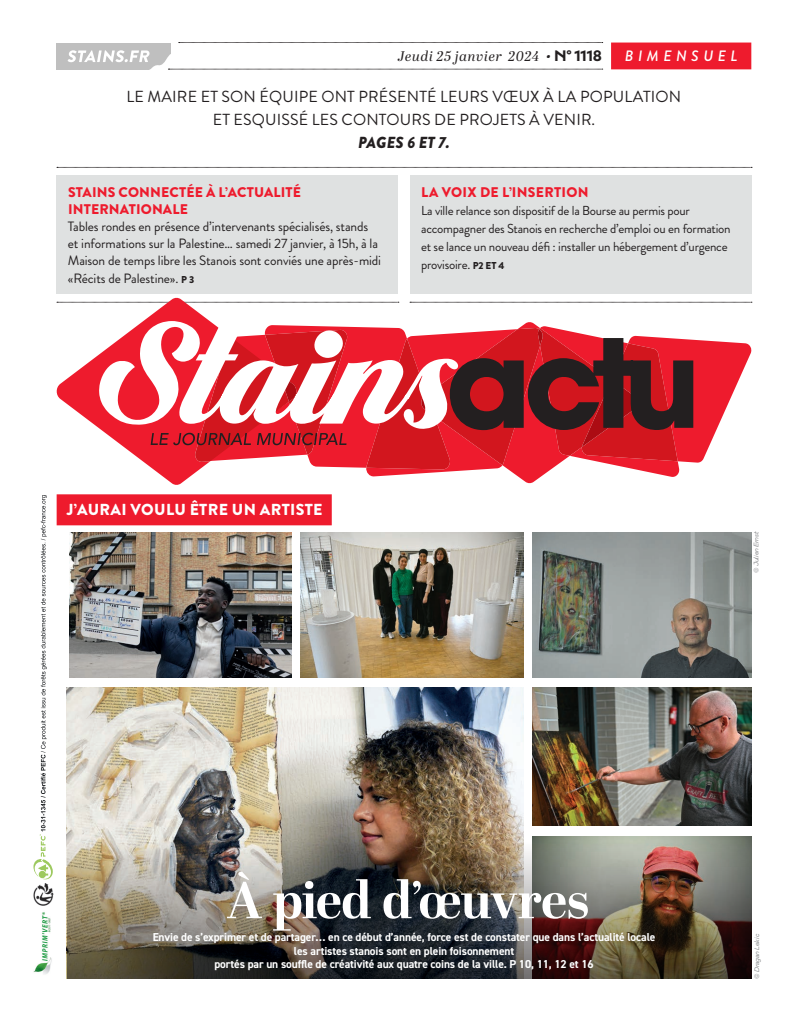
<style>
.page{position:relative;width:794px;height:1021px;background:#fff}
.page>*{position:absolute;margin:0;border:0;box-sizing:border-box;transform-origin:0 0}
.t1{font:700 52px "Abril Display";letter-spacing:-.02em;color:#fff}
.t2{font:16px "Brandon Grotesque";letter-spacing:.01em;color:#231f20}
.t3{font:italic 900 16px "Brandon Grotesque";letter-spacing:.01em;color:#231f20}
.t4{font:900 15.9px "Brandon Grotesque";letter-spacing:.02em;color:#fff}
.t5{font:italic 500 15px "Brandon Grotesque";letter-spacing:.3em;color:#fff}
.t6{font:900 14px/17px "Brandon Grotesque";letter-spacing:.01em;color:#ee1b2d}
.texte{font:italic 13.9px "Abril Display";letter-spacing:.05em;color:#231f20}
.t7{font:13.5px/17.3px "Brandon Grotesque";letter-spacing:-.01em;color:#231f20}
.t8{font:13px/18px "Brandon Grotesque";letter-spacing:-.02em;color:#231f20}
.t9{font:700 11.5px "DIN2014";letter-spacing:-.01em;color:#fff}
.copyright_photos_OK{font:italic 6px "Galano Classic Alt";letter-spacing:-.015em;color:#76787b}
.s1{font-family:"Galano Classic Alt";font-weight:700;font-style:normal}
.s2{font-weight:900;font-size:10px}
</style>
<div class="page">
<svg style="left:232px;top:302px;width:167px;height:1px"></svg>
<svg style="left:410px;top:302px;width:342px;height:1px"></svg>
<div style="left:57px;top:494px;width:275px;height:31px;background:#ee1b2d"></div>
<svg style="left:179px;top:42px;width:424px;height:1px"></svg>
<svg style="left:57px;top:167px;width:695px;height:1px"></svg>
<img style="left:33px;top:912px;width:19px;height:62px">
<svg style="left:33px;top:495px;width:20px;height:384px"></svg>
<img style="left:33px;top:883px;width:21px;height:22px">
<div style="left:57px;top:175px;width:341px;height:119px;background:#dfe1e1"></div>
<div style="left:410px;top:175px;width:341px;height:119px;background:#dfe1e1"></div>
<div style="left:611px;top:43px;width:140px;height:26px;background:#ee1b2d"></div>
<div style="left:57px;top:43px;width:114px;height:27px;background:#bfbfbf"></div>
<svg style="left:68px;top:50px;width:535px;height:20px"></svg>
<svg style="left:56px;top:297px;width:176px;height:188px"></svg>
<svg style="left:151px;top:322px;width:601px;height:161px"></svg>
<svg style="left:99px;top:321px;width:359px;height:108px"></svg>
<img style="left:69px;top:532px;width:222px;height:146px">
<img style="left:67px;top:687px;width:456px;height:149px">
<img style="left:533px;top:687px;width:218px;height:138px">
<img style="left:300px;top:532px;width:223px;height:145px">
<img style="left:67px;top:836px;width:684px;height:142px">
<img style="left:533px;top:532px;width:218px;height:146px">
<p class="texte" style="left:398px;top:47px;width:206px">Jeudi 25 janvier 2024 • <span class="s1">N° 1118</span></p>
<p class="t5" style="left:625px;top:46px;width:114px">BIMENSUEL</p>
<p class="t2" style="left:126px;top:86px;width:556px">LE MAIRE ET SON ÉQUIPE ONT PRÉSENTÉ LEURS VŒUX À LA POPULATION</p>
<p class="t2" style="left:213px;top:109px;width:384px">ET ESQUISSÉ LES CONTOURS DE PROJETS À VENIR.</p>
<p class="t3" style="left:358px;top:131px;width:93px">PAGES 6 ET 7.</p>
<p class="t6" style="left:68px;top:183px;width:234px">STAINS CONNECTÉE À L’ACTUALITÉ<br>INTERNATIONALE</p>
<p class="t7" style="left:68px;top:217px;width:315px">Tables rondes en présence d’intervenants spécialisés, stands et informations sur la Palestine… samedi 27 janvier, à 15h, à la Maison de temps libre les Stanois sont conviés une après-midi «Récits de Palestine». <span class="s2">P 3</span></p>
<p class="t6" style="left:421px;top:183px;width:169px">LA VOIX DE L’INSERTION</p>
<p class="t8" style="left:421px;top:201px;width:311px">La ville relance son dispositif de la Bourse au permis pour accompagner des Stanois en recherche d’emploi ou en formation et se lance un nouveau défi : installer un hébergement d’urgence provisoire. <span class="s2">P2 ET 4</span></p>
<p class="t4" style="left:67px;top:498px;width:257px">J’AURAI VOULU ÊTRE UN ARTISTE</p>
<p class="copyright_photos_OK" style="left:752px;top:572px;width:43px;rotate:-90deg">© Julien Ernst</p>
<p class="t1" style="left:227px;top:864px;width:364px">À pied d’œuvres</p>
<p class="t9" style="left:153px;top:929px;width:504px">Envie de s’exprimer et de partager… en ce début d’année, force est de constater que dans l’actualité locale</p>
<p class="t9" style="left:294px;top:943px;width:222px">les artistes stanois sont en plein foisonnement</p>
<p class="t9" style="left:214px;top:956px;width:381px">portés par un souffle de créativité aux quatre coins de la ville. P 10, 11, 12 et 16</p>
<p class="copyright_photos_OK" style="left:753px;top:978px;width:46px;rotate:-90deg">© Dragan Lekic</p>
</div>
